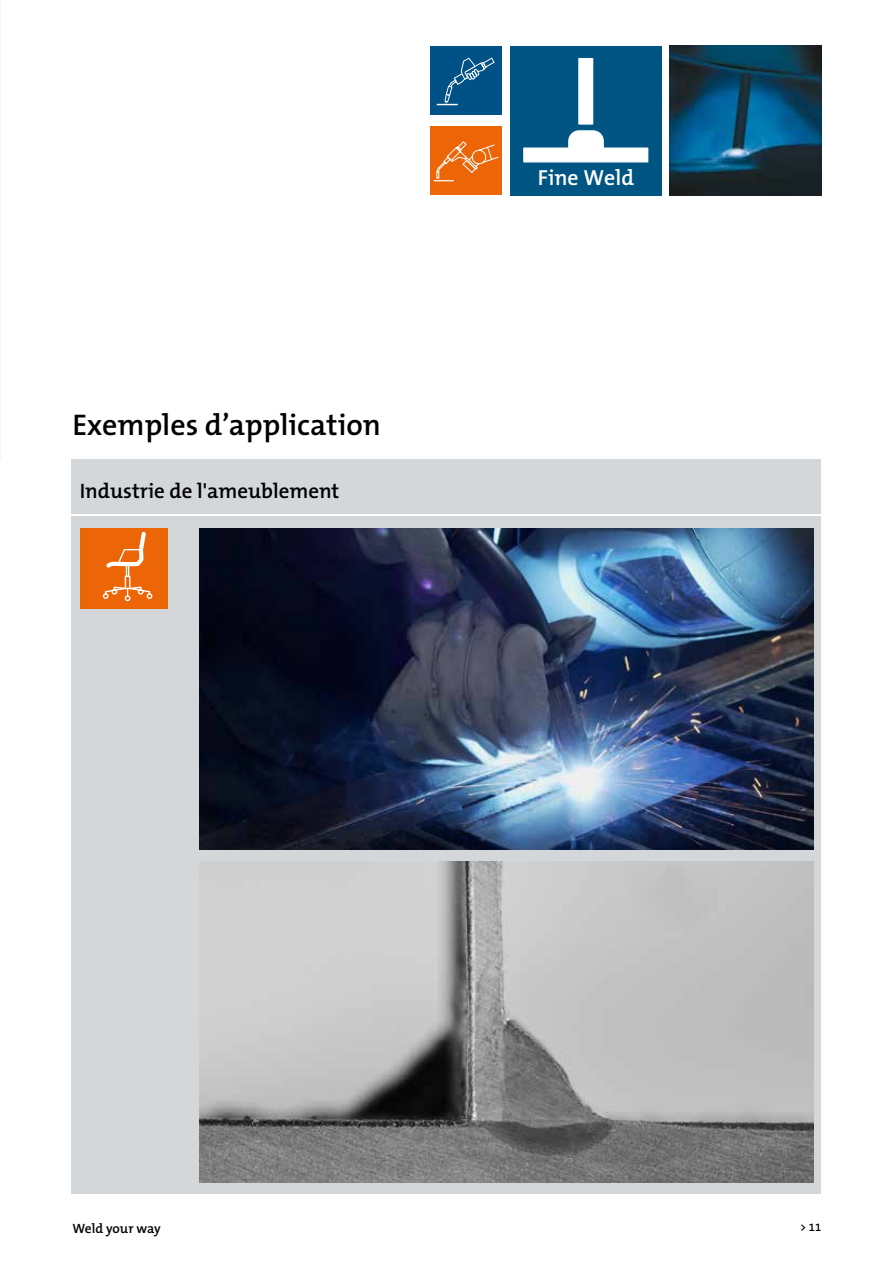
<style>
.page{position:relative;width:893px;height:1263px;background:#fff}
.page>*{position:absolute;margin:0;border:0;box-sizing:border-box;transform-origin:0 0}
.t1{font:600 30px "The Mix B6";color:#000}
.t2{font:600 21.9px "The Mix B6";color:#fff}
.t3{font:600 21px "The Mix B6";color:#000}
.t4{font:600 13.5px "The Mix B6";letter-spacing:-.005em;color:#000}
.t5{font:600 11.25px "The Mix B6";color:#000}
</style>
<div class="page">
<img style="left:0;top:0;width:1px;height:459px">
<div style="left:431px;top:126px;width:71px;height:69px;background:#ec6608"></div>
<svg style="left:434px;top:141px;width:65px;height:40px"></svg>
<div style="left:431px;top:46px;width:71px;height:69px;background:#005286"></div>
<svg style="left:437px;top:57px;width:58px;height:48px"></svg>
<div style="left:72px;top:459px;width:749px;height:55px;background:#d3d7da"></div>
<div style="left:72px;top:517px;width:749px;height:677px;background:#d3d7da"></div>
<div style="left:80px;top:528px;width:87px;height:80px;background:#ec6600"></div>
<div style="left:83px;top:528px;width:81px;height:80px;background:#ec6608"></div>
<svg style="left:103px;top:531px;width:49px;height:70px"></svg>
<img style="left:670px;top:46px;width:151px;height:149px">
<div style="left:510px;top:46px;width:152px;height:149px;background:#005583"></div>
<div style="left:578px;top:58px;width:15px;height:67px;background:#fff;border:1px solid #fff"></div>
<div style="left:523px;top:147px;width:125px;height:15px;background:#fff;border:1px solid #fff"></div>
<svg style="left:568px;top:130px;width:36px;height:19px"></svg>
<img style="left:199px;top:528px;width:614px;height:322px">
<img style="left:199px;top:861px;width:614px;height:321px">
<h1 class="t1" style="left:73px;top:409px;width:310px">Exemples d’application</h1>
<p class="t3" style="left:80px;top:479px;width:261px">Industrie de l'ameublement</p>
<p class="t2" style="left:538px;top:166px;width:98px">Fine Weld</p>
<p class="t4" style="left:72px;top:1221px;width:90px">Weld your way</p>
<p class="t5" style="left:800px;top:1221px;width:23px">&gt; 11</p>
</div>
